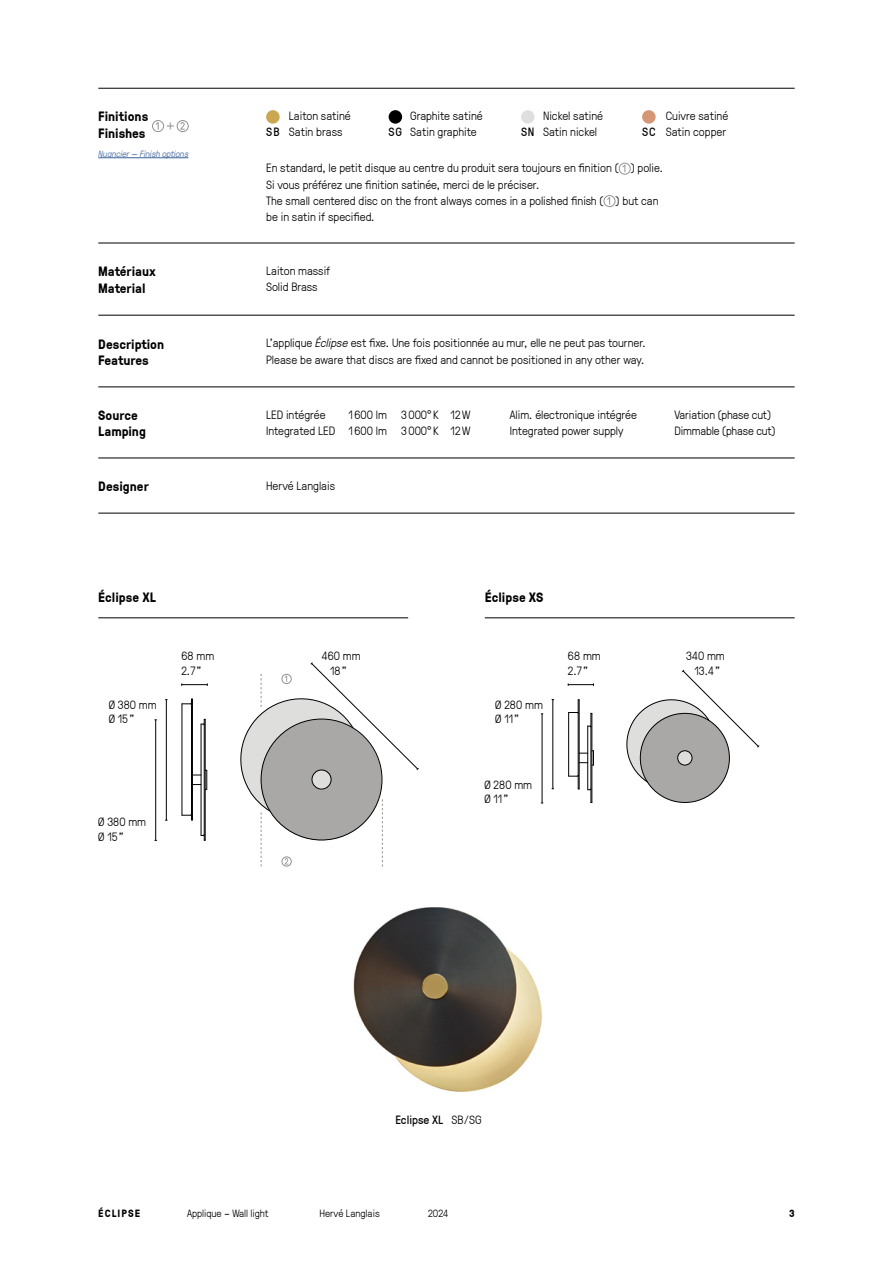
<style>
.page{position:relative;width:893px;height:1263px;background:#fff}
.page>*{position:absolute;margin:0;border:0;box-sizing:border-box;transform-origin:0 0}
.t1{font:300 16.05px "GT Pressura";color:#949290}
.t2{font:700 13.5px "GT Pressura";color:#000}
.t3{font:300 12px/16.2px "GT Pressura";color:#000}
.t4{font:12px "GT Pressura";color:#000}
.Intro_produit{font:300 10.5px "GT Pressura";color:#000}
.Intro_produit-2{font:700 10.5px "GT Pressura";letter-spacing:.1em;color:#000}
.t5{font:italic 300 9px "GT Pressura";color:#3b629b}
.s1{font-style:italic}
.s2{font-weight:300}
</style>
<div class="page">
<div style="left:640px;top:713px;width:89px;height:89px;background:#a9a8a6;border-radius:50%"></div>
<hr style="left:485px;top:617px;width:310px;height:1px;background:#000">
<svg style="left:568px;top:683px;width:26px;height:3px"></svg>
<hr style="left:553px;top:700px;width:1px;height:89px;background:#000">
<hr style="left:542px;top:714px;width:1px;height:89px;background:#000">
<hr style="left:587px;top:726px;width:1px;height:64px;background:#000">
<hr style="left:568px;top:712px;width:1px;height:64px;background:#000">
<hr style="left:590px;top:713px;width:1px;height:89px;background:#000">
<hr style="left:591px;top:713px;width:1px;height:89px;background:#000">
<hr style="left:578px;top:700px;width:1px;height:89px;background:#000">
<hr style="left:579px;top:700px;width:1px;height:89px;background:#000">
<svg style="left:569px;top:774px;width:10px;height:3px"></svg>
<svg style="left:569px;top:712px;width:10px;height:2px"></svg>
<svg style="left:579px;top:750px;width:15px;height:16px"></svg>
<div style="left:619px;top:163px;width:12px;height:12px;border:1px solid #949290;border-radius:50%"></div>
<svg style="left:607px;top:197px;width:3px;height:8px"></svg>
<div style="left:603px;top:195px;width:12px;height:12px;border:1px solid #949290;border-radius:50%"></div>
<hr style="left:98px;top:617px;width:310px;height:1px;background:#000">
<svg style="left:181px;top:683px;width:27px;height:3px"></svg>
<hr style="left:166px;top:700px;width:1px;height:120px;background:#000">
<hr style="left:155px;top:720px;width:1px;height:120px;background:#000">
<hr style="left:201px;top:724px;width:1px;height:111px;background:#000">
<hr style="left:182px;top:704px;width:1px;height:111px;background:#000">
<hr style="left:204px;top:719px;width:1px;height:121px;background:#000">
<hr style="left:205px;top:719px;width:1px;height:121px;background:#000">
<hr style="left:191px;top:699px;width:1px;height:121px;background:#000">
<hr style="left:192px;top:699px;width:1px;height:121px;background:#000">
<svg style="left:201px;top:834px;width:4px;height:7px"></svg>
<svg style="left:201px;top:719px;width:4px;height:7px"></svg>
<svg style="left:193px;top:770px;width:14px;height:20px"></svg>
<svg style="left:182px;top:813px;width:9px;height:3px"></svg>
<svg style="left:182px;top:703px;width:9px;height:3px"></svg>
<svg style="left:240px;top:662px;width:179px;height:204px"></svg>
<svg style="left:626px;top:669px;width:134px;height:114px"></svg>
<svg style="left:156px;top:122px;width:3px;height:8px"></svg>
<div style="left:152px;top:120px;width:12px;height:12px;border:1px solid #949290;border-radius:50%"></div>
<svg style="left:180px;top:122px;width:5px;height:8px"></svg>
<div style="left:177px;top:120px;width:12px;height:12px;border:1px solid #949290;border-radius:50%"></div>
<div style="left:266px;top:110px;width:14px;height:14px;background:#cca751;border-radius:50%"></div>
<div style="left:389px;top:110px;width:13px;height:14px;background:#000;border-radius:50%"></div>
<div style="left:642px;top:110px;width:14px;height:14px;background:#d49675;border-radius:50%"></div>
<div style="left:521px;top:110px;width:13px;height:14px;background:#dfdfde;border-radius:50%"></div>
<img style="left:353px;top:907px;width:189px;height:185px">
<hr style="left:98px;top:88px;width:697px;height:1px;background:#000">
<hr style="left:98px;top:243px;width:697px;height:1px;background:#000">
<hr style="left:98px;top:315px;width:697px;height:1px;background:#000">
<hr style="left:98px;top:386px;width:697px;height:1px;background:#000">
<hr style="left:98px;top:513px;width:697px;height:1px;background:#000">
<hr style="left:98px;top:458px;width:697px;height:1px;background:#000">
<hr style="left:98px;top:157px;width:90px;height:1px;background:#3b629b">
<p class="t2" style="left:98px;top:107px;width:52px">Finitions</p>
<p class="t2" style="left:98px;top:123px;width:49px">Finishes</p>
<p class="t5" style="left:98px;top:147px;width:92px">Nuancier — Finish options</p>
<p class="t1" style="left:166px;top:113px;width:10px">+</p>
<p class="t3" style="left:289px;top:107px;width:63px">Laiton satiné</p>
<p class="t4" style="left:266px;top:123px;width:15px">SB</p>
<p class="t3" style="left:289px;top:123px;width:55px">Satin brass</p>
<p class="t3" style="left:410px;top:107px;width:74px">Graphite satiné</p>
<p class="t4" style="left:389px;top:123px;width:15px">SG</p>
<p class="t3" style="left:410px;top:123px;width:68px">Satin graphite</p>
<p class="t3" style="left:543px;top:107px;width:62px">Nickel satiné</p>
<p class="t3" style="left:543px;top:123px;width:56px">Satin nickel</p>
<p class="t3" style="left:666px;top:107px;width:64px">Cuivre satiné</p>
<p class="t4" style="left:521px;top:123px;width:15px">SN</p>
<p class="t4" style="left:642px;top:123px;width:15px">SC</p>
<p class="t3" style="left:666px;top:123px;width:62px">Satin copper</p>
<p class="t3" style="left:266px;top:159px;width:398px">En standard, le petit disque au centre du produit sera toujours en finition ( ) polie.<br>Si vous préférez une finition satinée, merci de le préciser.</p>
<p class="t3" style="left:266px;top:192px;width:394px">The small centered disc on the front always comes in a polished finish ( ) but can</p>
<p class="t3" style="left:266px;top:208px;width:110px">be in satin if specified.</p>
<p class="t2" style="left:98px;top:262px;width:59px">Matériaux</p>
<p class="t2" style="left:98px;top:278px;width:49px">Material</p>
<p class="t3" style="left:266px;top:262px;width:66px">Laiton massif</p>
<p class="t3" style="left:266px;top:278px;width:53px">Solid Brass</p>
<p class="t2" style="left:98px;top:334px;width:67px">Description</p>
<p class="t2" style="left:98px;top:350px;width:52px">Features</p>
<p class="t3" style="left:266px;top:334px;width:381px">L’applique <span class="s1">Éclipse</span> est fixe. Une fois positionnée au mur, elle ne peut pas tourner.</p>
<p class="t3" style="left:266px;top:351px;width:380px">Please be aware that discs are fixed and cannot be positioned in any other way.</p>
<p class="t2" style="left:98px;top:405px;width:41px">Source</p>
<p class="t2" style="left:98px;top:421px;width:49px">Lamping</p>
<p class="t3" style="left:266px;top:405px;width:61px">LED intégrée</p>
<p class="t3" style="left:349px;top:405px;width:123px">1600 lm 3000° K 12W</p>
<p class="t3" style="left:266px;top:422px;width:206px">Integrated LED 1600 lm 3000° K 12W</p>
<p class="t3" style="left:510px;top:405px;width:129px">Alim. électronique intégrée</p>
<p class="t3" style="left:510px;top:422px;width:115px">Integrated power supply</p>
<p class="t3" style="left:674px;top:406px;width:98px">Variation (phase cut)</p>
<p class="t3" style="left:674px;top:422px;width:103px">Dimmable (phase cut)</p>
<p class="t2" style="left:98px;top:476px;width:52px">Designer</p>
<p class="t3" style="left:266px;top:477px;width:70px">Hervé Langlais</p>
<p class="t2" style="left:98px;top:588px;width:59px">Éclipse XL</p>
<p class="t2" style="left:485px;top:588px;width:60px">Éclipse XS</p>
<p class="t3" style="left:181px;top:647px;width:34px">68 mm</p>
<p class="t3" style="left:181px;top:661px;width:22px">2.7 ”</p>
<p class="t3" style="left:322px;top:647px;width:40px">460 mm</p>
<p class="t3" style="left:330px;top:661px;width:18px">18”</p>
<p class="t3" style="left:568px;top:647px;width:34px">68 mm</p>
<p class="t3" style="left:568px;top:661px;width:22px">2.7 ”</p>
<p class="t3" style="left:686px;top:647px;width:40px">340 mm</p>
<p class="t3" style="left:695px;top:661px;width:27px">13.4 ”</p>
<p class="t3" style="left:109px;top:696px;width:49px">Ø 380 mm</p>
<p class="t3" style="left:109px;top:710px;width:27px">Ø 15”</p>
<p class="t3" style="left:495px;top:696px;width:49px">Ø 280 mm</p>
<p class="t3" style="left:495px;top:710px;width:26px">Ø 11”</p>
<p class="t3" style="left:485px;top:776px;width:49px">Ø 280 mm</p>
<p class="t3" style="left:485px;top:790px;width:26px">Ø 11”</p>
<p class="t3" style="left:98px;top:813px;width:49px">Ø 380 mm</p>
<p class="t3" style="left:98px;top:828px;width:27px">Ø 15”</p>
<p class="t4" style="left:395px;top:1111px;width:88px">Eclipse XL <span class="s2">SB/SG</span></p>
<p class="Intro_produit-2" style="left:98px;top:1206px;width:43px">ÉCLIPSE</p>
<p class="Intro_produit" style="left:187px;top:1206px;width:83px">Applique – Wall light</p>
<p class="Intro_produit" style="left:319px;top:1206px;width:62px">Hervé Langlais</p>
<p class="Intro_produit" style="left:428px;top:1206px;width:22px">2024</p>
<p class="Intro_produit-2" style="left:789px;top:1206px;width:7px">3</p>
</div>
